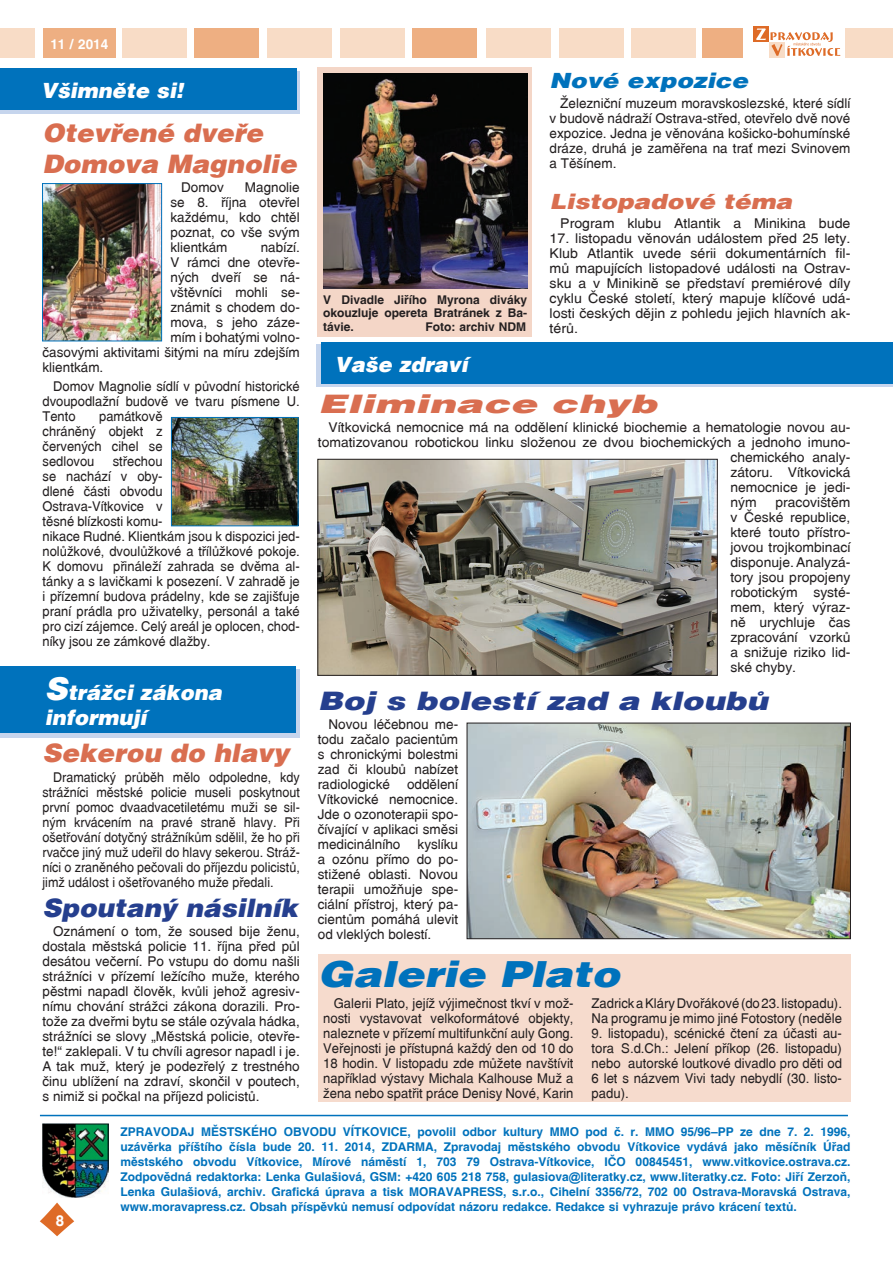
<style>
.page{position:relative;width:893px;height:1263px;background:#fff}
.page>*{position:absolute;margin:0;border:0;box-sizing:border-box;transform-origin:0 0}
.t1{font:italic 900 36px "Switzerland";color:#0072bc;scale:1.18 1}
.t2{font:italic 900 31.5px "Helvetica CE";color:#fff}
.t3{font:italic 900 25.5px/30.6px "Switzerland";color:#d96e50}
.t4{font:italic 900 25.5px "Switzerland";color:#253f8e;scale:1.26 1}
.t5{font:italic 900 25.5px "Switzerland";color:#253f8e}
.t6{font:italic 900 25.5px "Switzerland";color:#d96e50;scale:1.57 1}
.t7{font:italic 900 21px/25.2px "Switzerland";color:#fff}
.t8{font:italic 900 21px "Switzerland";color:#d96e50;scale:1.18 1}
.t9{font:italic 900 21px "Switzerland";color:#0072bc;scale:1.18 1}
.t10{font:700 15px "Switzerland";color:#fff}
.t11{font:13.5px/15px "Switzerland";color:#231f20;text-align:justify}
.t12{font:13.5px/15px "Switzerland";color:#231f20;text-align:justify;scale:.96 1}
.t13{font:13.5px/15px "Switzerland";color:#231f20;text-align:justify;scale:.93 1}
.t14{font:13.5px/15px "Switzerland";color:#231f20;text-align:justify;scale:1.05 1}
.t15{font:700 13.5px "Switzerland";color:#fff}
.t16{font:700 12px/15px "Switzerland";color:#0072bc;text-align:justify}
.t17{font:700 12px/13.5px "Switzerland";color:#231f20;text-align:justify}
.s1{font-size:31.5px}
.s2{font-family:"Arial"}
</style>
<div class="page">
<div style="left:318px;top:67px;width:214px;height:270px;background:#f4d6c7"></div>
<div style="left:318px;top:955px;width:532px;height:147px;background:#f6dbcd"></div>
<div style="left:486px;top:28px;width:65px;height:29px;background:#f8dcc6"></div>
<div style="left:559px;top:28px;width:65px;height:29px;background:#f8dcc6"></div>
<div style="left:631px;top:28px;width:65px;height:29px;background:#f8dcc6"></div>
<div style="left:267px;top:28px;width:65px;height:29px;background:#f8dcc6"></div>
<div style="left:340px;top:28px;width:65px;height:29px;background:#f8dcc6"></div>
<div style="left:195px;top:28px;width:64px;height:29px;background:#eeaf82"></div>
<div style="left:0;top:28px;width:35px;height:30px;background:#f8dcc6"></div>
<div style="left:412px;top:28px;width:65px;height:29px;background:#eeaf82"></div>
<div style="left:702px;top:28px;width:41px;height:29px;background:#eeaf82"></div>
<div style="left:845px;top:28px;width:48px;height:29px;background:#f8dcc6"></div>
<div style="left:43px;top:28px;width:72px;height:29px;background:#eeaf82"></div>
<div style="left:122px;top:29px;width:65px;height:29px;background:#f8dcc6"></div>
<div style="left:753px;top:27px;width:16px;height:15px;background:#de6b27"></div>
<div style="left:769px;top:42px;width:15px;height:16px;background:#f8dcc6"></div>
<svg style="left:756px;top:28px;width:84px;height:28px"></svg>
<svg style="left:40px;top:1202px;width:34px;height:34px"></svg>
<img style="left:42px;top:1124px;width:66px;height:73px">
<hr style="left:40px;top:1115px;width:808px;height:1px;background:#0072bc">
<div style="left:0;top:669px;width:300px;height:68px;background:#c6d5ed"></div>
<div style="left:0;top:666px;width:295px;height:67px;background:#0072bc"></div>
<div style="left:317px;top:344px;width:576px;height:43px;background:#c6d5ed"></div>
<div style="left:322px;top:342px;width:571px;height:42px;background:#0072bc"></div>
<div style="left:0;top:71px;width:300px;height:42px;background:#c6d5ed"></div>
<div style="left:0;top:68px;width:297px;height:42px;background:#0072bc"></div>
<img style="left:44px;top:185px;width:116px;height:154px">
<div style="left:42px;top:183px;width:120px;height:158px;border:1px solid #0072bc"></div>
<img style="left:173px;top:419px;width:123px;height:105px">
<div style="left:171px;top:417px;width:127px;height:109px;border:1px solid #0072bc"></div>
<img style="left:319px;top:461px;width:397px;height:213px">
<div style="left:317px;top:459px;width:401px;height:217px;border:1px solid #231f20"></div>
<img style="left:469px;top:725px;width:380px;height:212px">
<div style="left:467px;top:723px;width:384px;height:216px;border:1px solid #231f20"></div>
<img style="left:323px;top:74px;width:204px;height:215px">
<p class="t15" style="left:50px;top:36px;width:59px">11 / 2014</p>
<h3 class="t7" style="left:41px;top:78px;width:144px">Všimněte si!</h3>
<h3 class="t3" style="left:43px;top:119px;width:256px">Otevřené dveře<br>Domova Magnolie</h3>
<p class="t11" style="left:181px;top:180px;width:44px">Domov</p>
<h2 class="t2" style="left:44px;top:83px;width:19px">V</h2>
<p class="t11" style="left:170px;top:180px;width:131px;text-indent:74px">Magnolie se 8. října otevřel každému, kdo chtěl poznat, co vše svým klientkám</p>
<p class="t11" style="left:261px;top:240px;width:41px">nabízí.</p>
<p class="t11" style="left:170px;top:255px;width:131px">V rámci dne otevře-</p>
<p class="t11" style="left:170px;top:270px;width:131px">ných dveří se ná-</p>
<p class="t11" style="left:170px;top:285px;width:131px">vštěvníci mohli se-</p>
<p class="t11" style="left:170px;top:300px;width:131px">známit s chodem do-</p>
<p class="t11" style="left:170px;top:315px;width:131px">mova, s jeho záze-</p>
<p class="t11" style="left:170px;top:330px;width:131px">mím i bohatými volno-</p>
<p class="t11" style="left:43px;top:345px;width:259px">časovými aktivitami šitými na míru zdejším</p>
<p class="t11" style="left:43px;top:360px;width:62px">klientkám.</p>
<p class="t12" style="left:43px;top:379px;width:270px;text-indent:11px">Domov Magnolie sídlí v původní historické dvoupodlažní budově ve tvaru písmene U.<br>Tento</p>
<p class="t12" style="left:43px;top:409px;width:127px;text-indent:57px">památkově chráněný objekt z červených cihel se sedlovou</p>
<p class="t12" style="left:43px;top:454px;width:270px;text-align:left;text-indent:70px">střechou<br>se nachází v oby-<br>dlené části obvodu<br>Ostrava-Vítkovice v<br>těsné blízkosti komu-<br>nikace Rudné. Klientkám jsou k dispozici jed&shy;nolůžkové, dvoulůžkové a třílůžkové pokoje.<br>K domovu přináleží zahrada se dvěma al&shy;tánky a s lavičkami k posezení. V zahradě je i přízemní budova prádelny, kde se zajišťuje praní prádla pro uživatelky, personál a také pro cizí zájemce. Celý areál je oplocen, chod&shy;níky jsou ze zámkové dlažby.</p>
<h3 class="t7" style="left:45px;top:680px;width:178px"><span class="s1">S</span>trážci zákona informují</h3>
<h3 class="t3" style="left:43px;top:739px;width:248px">Sekerou do hlavy</h3>
<p class="t13" style="left:43px;top:769px;width:278px;text-indent:11px">Dramatický průběh mělo odpoledne, kdy strážníci městské policie museli poskytnout první pomoc dvaadvacetiletému muži se sil&shy;ným krvácením na pravé straně hlavy. Při ošetřování dotyčný strážníkům sdělil, že ho při rvačce jiný muž udeřil do hlavy sekerou. Stráž&shy;níci o zraněného pečovali do příjezdu policistů, jimž událost i ošetřovaného muže předali.</p>
<h3 class="t5" style="left:43px;top:893px;width:257px">Spoutaný násilník</h3>
<p class="t11" style="left:43px;top:924px;width:259px;text-indent:11px">Oznámení o tom, že soused bije ženu, dostala městská policie 11. října před půl desátou večerní. Po vstupu do domu našli strážníci v přízemí ležícího muže, kterého pěstmi napadl člověk, kvůli jehož agresiv&shy;nímu chování strážci zákona dorazili. Pro&shy;tože za dveřmi bytu se stále ozývala hádka, strážníci se slovy „Městská policie, otevře&shy;te!“ zaklepali. V tu chvíli agresor napadl i je.<br>A tak muž, který je podezřelý z trestného činu ublížení na zdraví, skončil v poutech, s nimiž si počkal na příjezd policistů.</p>
<p class="t17" style="left:323px;top:293px;width:206px">V Divadle Jiřího Myrona diváky okouzluje opereta Bratránek z Ba&shy;távie.</p>
<p class="t17" style="left:426px;top:320px;width:102px">Foto: archiv NDM</p>
<h3 class="t7" style="left:335px;top:353px;width:135px">Vaše zdraví</h3>
<h3 class="t9" style="left:550px;top:68px;width:170px">Nové expozice</h3>
<p class="t11" style="left:550px;top:95px;width:302px;text-indent:11px">Železniční muzeum moravskoslezské, které sídlí v budově nádraží Ostrava-střed, otevřelo dvě nové expozice. Jedna je věnována košicko-bohumínské dráze, druhá je zaměřena na trať mezi Svinovem a Těšínem.</p>
<h3 class="t8" style="left:550px;top:189px;width:207px">Listopadové téma</h3>
<p class="t14" style="left:560px;top:216px;width:278px">Program klubu Atlantik a Minikina bude</p>
<p class="t14" style="left:550px;top:231px;width:288px">17. listopadu věnován událostem před 25 lety.<br>Klub Atlantik uvede sérii dokumentárních fil&shy;mů mapujících listopadové události na Ostrav&shy;sku a v Minikině se představí premiérové díly cyklu České století, který mapuje klíčové udá&shy;losti českých dějin z pohledu jejich hlavních ak&shy;térů.</p>
<h3 class="t6" style="left:318px;top:389px;width:217px">Eliminace chyb</h3>
<p class="t11" style="left:328px;top:420px;width:523px">Vítkovická nemocnice má na oddělení klinické biochemie a hematologie novou au-</p>
<p class="t11" style="left:318px;top:435px;width:534px">tomatizovanou robotickou linku složenou ze dvou biochemických a jednoho imuno-</p>
<p class="t11" style="left:730px;top:450px;width:122px">chemického analy-</p>
<p class="t11" style="left:730px;top:465px;width:122px">zátoru. Vítkovická</p>
<p class="t11" style="left:730px;top:480px;width:122px">nemocnice je jedi-</p>
<p class="t11" style="left:730px;top:495px;width:28px">ným</p>
<p class="t11" style="left:730px;top:495px;width:122px;text-indent:45px">pracovištěm v České republice, které touto přístro&shy;jovou trojkombinací disponuje. Analyzá&shy;tory jsou propojeny robotickým systé&shy;mem, který výraz&shy;ně urychluje čas zpracování vzorků a snižuje riziko lid&shy;ské chyby.</p>
<h3 class="t4" style="left:318px;top:685px;width:359px">Boj s bolestí zad a kloubů</h3>
<p class="t11" style="left:318px;top:717px;width:142px;text-indent:11px">Novou léčebnou me&shy;todu začalo pacientům s chronickými bolestmi zad či kloubů nabízet radiologické</p>
<p class="t11" style="left:318px;top:777px;width:142px;text-indent:89px">oddělení Vítkovické nemocnice.<br>Jde o ozonoterapii spo&shy;čívající v aplikaci směsi medicinálního</p>
<p class="t11" style="left:318px;top:837px;width:142px;text-indent:100px">kyslíku a ozónu přímo do po&shy;stižené oblasti. Novou terapii umožňuje spe&shy;ciální přístroj, který pa&shy;cientům pomáhá ulevit od vleklých bolestí.</p>
<h1 class="t1" style="left:318px;top:953px;width:257px">Galerie Plato</h1>
<p class="t11" style="left:323px;top:995px;width:252px;text-indent:11px">Galerii Plato, jejíž výjimečnost tkví v mož&shy;nosti vystavovat velkoformátové objekty, naleznete v přízemí multifunkční auly Gong.<br>Veřejnosti je přístupná každý den od 10 do 18 hodin. V listopadu zde můžete navštívit například výstavy Michala Kalhouse Muž a žena nebo spatřit práce Denisy Nové, Karin</p>
<p class="t11" style="left:592px;top:995px;width:252px">Zadrick a Kláry Dvořákové (do 23. listopadu).<br>Na programu je mimo jiné Fotostory (neděle</p>
<p class="t11" style="left:592px;top:1025px;width:252px">9. listopadu), scénické čtení za účasti au&shy;tora S.d.Ch.: Jelení příkop (26. listopadu) nebo autorské loutkové divadlo pro děti od 6 let s názvem Vivi tady nebydlí (30. listo&shy;padu).</p>
<p class="t10" style="left:56px;top:1212px;width:10px">8</p>
<p class="t16" style="left:120px;top:1124px;width:731px">ZPRAVODAJ MĚSTSKÉHO OBVODU VÍTKOVICE, povolil odbor kultury MMO pod č. r. MMO 95/96–PP ze dne 7. 2. 1996, uzávěrka příštího čísla bude 20. 11. 2014, ZDARMA, Zpravodaj městského obvodu Vítkovice vydává jako měsíčník Úřad městského obvodu Vítkovice, Mírové náměstí 1, 703 79 Ostrava-Vítkovice, IČO 00845451, www.vitkovice.ostrava.cz.<br>Zodpovědná redaktorka: Lenka Gulašiová, GSM: +420 605 218 758, gulasiova<span class="s2">@</span>literatky.cz, www.literatky.cz. Foto: Jiří Zerzoň, Lenka Gulašiová, archiv. Grafická úprava a tisk MORAVAPRESS, s.r.o., Cihelní 3356/72, 702 00 Ostrava-Moravská Ostrava, www.moravapress.cz. Obsah příspěvků nemusí odpovídat názoru redakce. Redakce si vyhrazuje právo krácení textů.</p>
</div>
